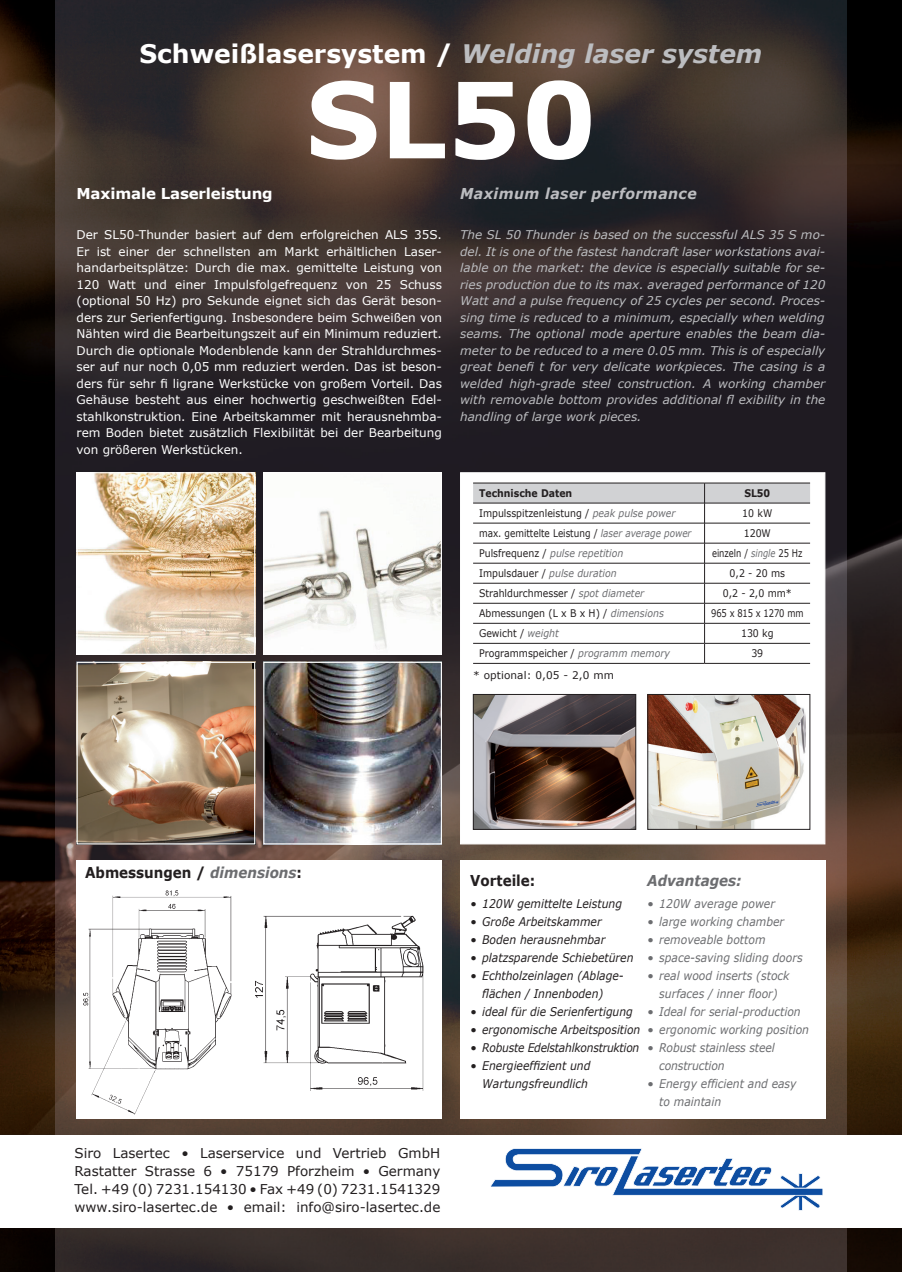
<style>
.page{position:relative;width:902px;height:1272px;background:#fff}
.page>*{position:absolute;margin:0;border:0;box-sizing:border-box;transform-origin:0 0}
.t1{font:700 105px "Verdana";color:#fff}
.t2{font:700 25.5px "Verdana";color:#fff}
.t3{font:700 15px "Verdana";color:#231f20;scale:.9 1}
.t4{font:italic 700 15px "Verdana";letter-spacing:.03em;color:#bcbdc0;scale:.94 1}
.t5{font:700 15px "Verdana";letter-spacing:-.01em;color:#fff}
.t6{font:italic 700 15px "Verdana";color:#6c6d70;scale:.9 1}
.t7{font:13.5px/18px "Verdana";color:#231f20;text-align:justify}
.t8{font:12px/16.5px "Verdana";color:#fff;text-align:justify}
.t9{font:italic 12px/16.5px "Verdana";color:#bcbdc0;text-align:justify}
.t10{font:italic 12px/18px "Verdana";color:#6c6d70}
.t11{font:italic 12px/18px "Verdana";color:#231f20}
.t12{font:italic 12px "Verdana";letter-spacing:-.02em;color:#231f20}
.t13{font:10.5px "Verdana";color:#231f20;scale:.89 1}
.t14{font:italic 10.5px "Verdana";color:#6c6d70;scale:.89 1}
.t15{font:10.5px "Verdana";color:#231f20;scale:.84 1}
.t16{font:10.5px "Verdana";color:#231f20;scale:.79 1}
.t17{font:10.5px "Verdana";color:#231f20}
.t18{font:700 10.5px "Verdana";color:#231f20;scale:.89 1}
.s1{font-style:italic;color:#bcbdc0}
.s2{font-style:italic;color:#6c6d70}
.s3{font-style:normal;color:#231f20}
</style>
<div class="page">
<img style="left:0;top:0;width:901px;height:1271px">
<div style="left:0;top:1134px;width:901px;height:93px;background:#fff"></div>
<img style="left:55px;top:0;width:791px;height:1134px">
<img style="left:55px;top:1227px;width:791px;height:44px">
<div style="left:460px;top:860px;width:365px;height:258px;background:#fff"></div>
<div style="left:460px;top:472px;width:365px;height:372px;background:#fff;border:1px solid #fff"></div>
<svg style="left:491px;top:1148px;width:332px;height:62px"></svg>
<img style="left:265px;top:663px;width:175px;height:179px">
<div style="left:263px;top:661px;width:179px;height:183px;border:1px solid #fff"></div>
<img style="left:265px;top:474px;width:175px;height:179px">
<div style="left:77px;top:860px;width:365px;height:258px;background:#fff"></div>
<img style="left:83px;top:890px;width:341px;height:225px">
<hr style="left:473px;top:663px;width:231px;height:1px;background:#231f20">
<hr style="left:704px;top:663px;width:106px;height:1px;background:#231f20">
<svg style="left:473px;top:483px;width:337px;height:180px"></svg>
<img style="left:79px;top:474px;width:174px;height:179px">
<div style="left:77px;top:472px;width:178px;height:183px;border:1px solid #fff"></div>
<img style="left:79px;top:663px;width:174px;height:179px">
<div style="left:77px;top:661px;width:178px;height:183px;border:1px solid #fff"></div>
<img style="left:649px;top:696px;width:157px;height:131px">
<div style="left:647px;top:694px;width:163px;height:135px;border:1px solid #231f20"></div>
<img style="left:475px;top:696px;width:159px;height:131px">
<div style="left:473px;top:694px;width:163px;height:135px;border:1px solid #231f20"></div>
<h2 class="t2" style="left:139px;top:38px;width:624px">Schweißlasersystem / <span class="s1">Welding laser system</span></h2>
<h1 class="t1" style="left:305px;top:52px;width:292px">SL50</h1>
<p class="t5" style="left:77px;top:183px;width:198px">Maximale Laserleistung</p>
<p class="t4" style="left:460px;top:183px;width:253px">Maximum laser performance</p>
<p class="t8" style="left:77px;top:227px;width:367px">Der SL50-Thunder basiert auf dem erfolgreichen ALS 35S.<br>Er ist einer der schnellsten am Markt erhältlichen Laser&shy;handarbeitsplätze: Durch die max. gemittelte Leistung von 120 Watt und einer Impulsfolgefrequenz von 25 Schuss (optional 50 Hz) pro Sekunde eignet sich das Gerät beson&shy;ders zur Serienfertigung. Insbesondere beim Schweißen von Nähten wird die Bearbeitungszeit auf ein Minimum reduziert.<br>Durch die optionale Modenblende kann der Strahldurchmes&shy;ser auf nur noch 0,05 mm reduziert werden. Das ist beson&shy;ders für sehr fi ligrane Werkstücke von großem Vorteil. Das Gehäuse besteht aus einer hochwertig geschweißten Edel&shy;stahlkonstruktion. Eine Arbeitskammer mit herausnehmba&shy;rem Boden bietet zusätzlich Flexibilität bei der Bearbeitung von größeren Werkstücken.</p>
<p class="t9" style="left:460px;top:227px;width:367px">The SL 50 Thunder is based on the successful ALS 35 S mo&shy;del. It is one of the fastest handcraft laser workstations avai&shy;lable on the market: the device is especially suitable for se&shy;ries production due to its max. averaged performance of 120<br>Watt and a pulse frequency of 25 cycles per second. Proces&shy;sing time is reduced to a minimum, especially when welding seams. The optional mode aperture enables the beam dia&shy;meter to be reduced to a mere 0.05 mm. This is of especially great benefi t for very delicate workpieces. The casing is a welded high-grade steel construction. A working chamber with removable bottom provides additional fl exibility in the handling of large work pieces.</p>
<p class="t18" style="left:479px;top:486px;width:106px">Technische Daten</p>
<p class="t18" style="left:744px;top:486px;width:31px">SL50</p>
<p class="t13" style="left:479px;top:506px;width:222px">Impulsspitzenleistung / <span class="s2">peak pulse power</span></p>
<p class="t13" style="left:742px;top:506px;width:35px">10 kW</p>
<p class="t15" style="left:479px;top:526px;width:254px">max. gemittelte Leistung / <span class="s2">laser average power</span></p>
<p class="t13" style="left:743px;top:526px;width:32px">120W</p>
<p class="t14" style="left:479px;top:546px;width:164px"><span class="s3">Pulsfrequenz /</span> pulse repetition</p>
<p class="t16" style="left:712px;top:546px;width:116px">einzeln / <span class="s2">single</span> 25 Hz</p>
<p class="t14" style="left:479px;top:566px;width:156px"><span class="s3">Impulsdauer /</span> pulse duration</p>
<p class="t13" style="left:729px;top:566px;width:64px">0,2 - 20 ms</p>
<p class="t13" style="left:479px;top:586px;width:187px">Strahldurchmesser / <span class="s2">spot diameter</span></p>
<p class="t13" style="left:722px;top:586px;width:79px">0,2 - 2,0 mm*</p>
<p class="t13" style="left:479px;top:606px;width:209px">Abmessungen (L x B x H) / <span class="s2">dimensions</span></p>
<p class="t16" style="left:711px;top:606px;width:118px">965 x 815 x 1270 mm</p>
<p class="t13" style="left:479px;top:627px;width:91px">Gewicht / <span class="s2">weight</span></p>
<p class="t13" style="left:741px;top:627px;width:38px">130 kg</p>
<p class="t13" style="left:479px;top:647px;width:216px">Programmspeicher / <span class="s2">programm memory</span></p>
<p class="t13" style="left:751px;top:647px;width:15px">39</p>
<p class="t17" style="left:473px;top:668px;width:142px">* optional: 0,05 - 2,0 mm</p>
<p class="t3" style="left:85px;top:863px;width:242px">Abmessungen / <span class="s2">dimensions</span>:</p>
<p class="t7" style="left:74px;top:1144px;width:367px">Siro Lasertec • Laserservice und Vertrieb GmbH Rastatter Strasse 6 • 75179 Pforzheim • Germany Tel. +49 (0) 7231.154130 • Fax +49 (0) 7231.1541329 www.siro-lasertec.de • email: info@siro-lasertec.de</p>
<p class="t3" style="left:470px;top:870px;width:74px">Vorteile:</p>
<p class="t11" style="left:470px;top:895px;width:153px">• 120W gemittelte Leistung</p>
<p class="t11" style="left:470px;top:913px;width:133px">• Große Arbeitskammer</p>
<p class="t11" style="left:470px;top:931px;width:137px">• Boden herausnehmbar</p>
<p class="t11" style="left:470px;top:949px;width:165px">• platzsparende Schiebetüren</p>
<p class="t11" style="left:482px;top:967px;width:143px;text-indent:-12px">• Echtholzeinlagen (Ablage&shy;flächen / Innenboden)</p>
<p class="t11" style="left:470px;top:1003px;width:164px">• ideal für die Serienfertigung</p>
<p class="t11" style="left:470px;top:1021px;width:171px">• ergonomische Arbeitsposition</p>
<p class="t12" style="left:470px;top:1040px;width:171px">• Robuste Edelstahlkonstruktion</p>
<p class="t11" style="left:470px;top:1057px;width:122px;text-align:right">• Energieeffizient und<br>Wartungsfreundlich</p>
<p class="t6" style="left:647px;top:870px;width:106px">Advantages:</p>
<p class="t10" style="left:647px;top:895px;width:129px">• 120W average power</p>
<p class="t10" style="left:647px;top:913px;width:138px">• large working chamber</p>
<p class="t10" style="left:647px;top:931px;width:120px">• removeable bottom</p>
<p class="t10" style="left:647px;top:949px;width:157px">• space-saving sliding doors</p>
<p class="t10" style="left:647px;top:967px;width:144px;text-align:center">• real wood inserts (stock surfaces / inner floor)</p>
<p class="t10" style="left:647px;top:1003px;width:155px">• Ideal for serial-production</p>
<p class="t10" style="left:647px;top:1021px;width:163px">• ergonomic working position</p>
<p class="t10" style="left:659px;top:1039px;width:117px;text-indent:-12px">• Robust stainless steel construction</p>
<p class="t10" style="left:659px;top:1075px;width:139px;text-indent:-12px">• Energy efficient and easy to maintain</p>
</div>
